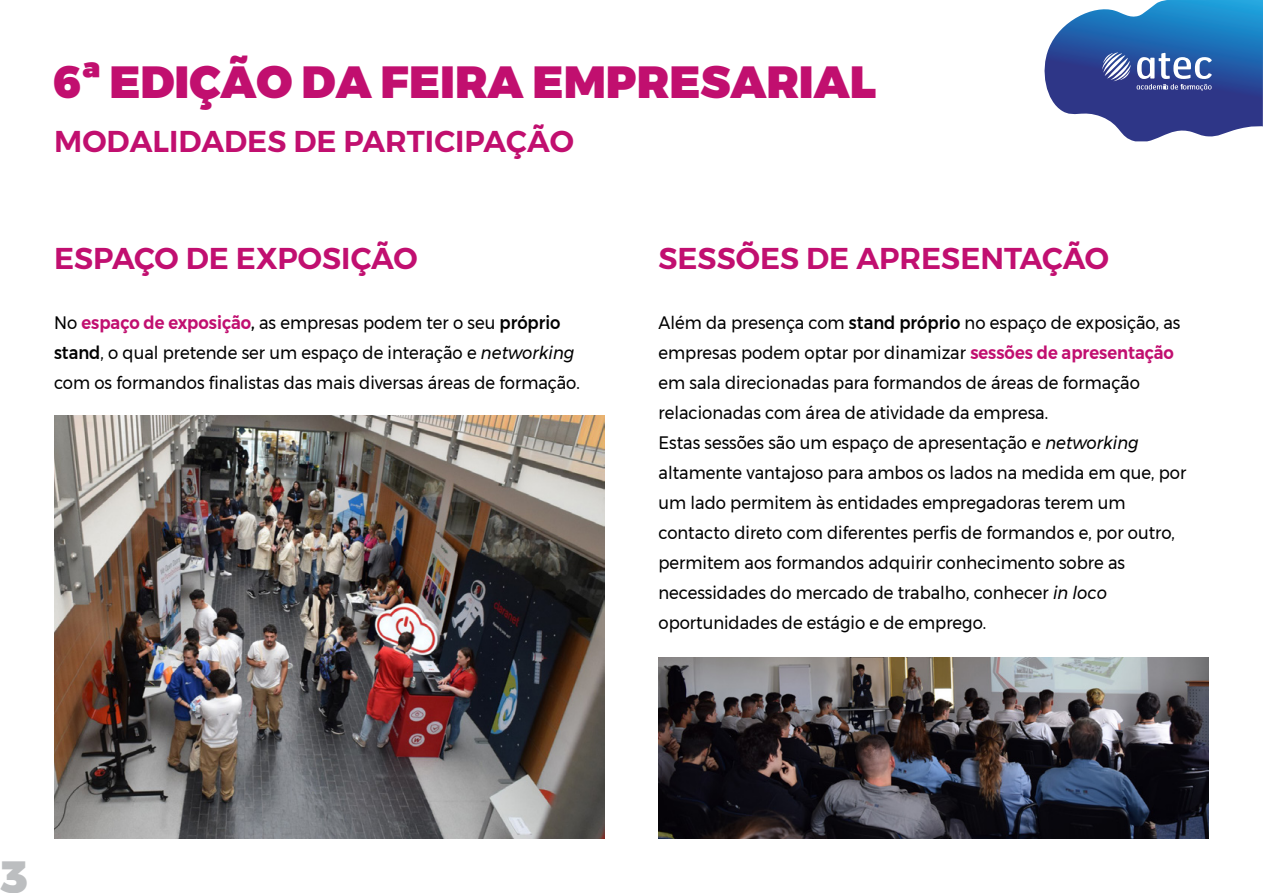
<style>
.page{position:relative;width:1263px;height:893px;background:#fff}
.page>*{position:absolute;margin:0;border:0;box-sizing:border-box;transform-origin:0 0}
.t1{font:900 45px "Montserrat";color:#c10f6f}
.t2{font:900 45px "Montserrat";color:#bcbec0}
.t3{font:600 30px "Montserrat";color:#c10f70}
.t4{font:600 30px "Montserrat";color:#c10f6f}
.t5{font:18px/30px "Montserrat";color:#000;scale:.91 1}
.s1{font-weight:600;color:#c10f70}
.s2{font-weight:500}
.s3{font-style:italic}
</style>
<div class="page">
<img style="left:658px;top:657px;width:551px;height:182px">
<svg style="left:1044px;top:0;width:219px;height:141px"></svg>
<img style="left:54px;top:416px;width:550px;height:423px">
<h1 class="t1" style="left:54px;top:45px;width:823px">6ª EDIÇÃO DA FEIRA EMPRESARIAL</h1>
<h2 class="t4" style="left:54px;top:117px;width:521px">MODALIDADES DE PARTICIPAÇÃO</h2>
<h2 class="t3" style="left:54px;top:235px;width:365px">ESPAÇO DE EXPOSIÇÃO</h2>
<p class="t5" style="left:54px;top:307px;width:579px">No <span class="s1">espaço de exposição</span><span class="s2">,</span> as empresas podem ter o seu <span class="s2">próprio stand</span>, o qual pretende ser um espaço de interação e <span class="s3">networking </span>com os formandos finalistas das mais diversas áreas de formação.</p>
<h2 class="t3" style="left:658px;top:235px;width:452px">SESSÕES DE APRESENTAÇÃO</h2>
<p class="t5" style="left:658px;top:307px;width:582px">Além da presença com <span class="s2">stand próprio</span> no espaço de exposição, as empresas podem optar por dinamizar <span class="s1">sessões de apresentação </span>em sala direcionadas para formandos de áreas de formação relacionadas com área de atividade da empresa.<br>Estas sessões são um espaço de apresentação e <span class="s3">networking </span>altamente vantajoso para ambos os lados na medida em que, por um lado permitem às entidades empregadoras terem um contacto direto com diferentes perfis de formandos e, por outro, permitem aos formandos adquirir conhecimento sobre as necessidades do mercado de trabalho, conhecer <span class="s3">in loco </span>oportunidades de estágio e de emprego.</p>
<h1 class="t2" style="left:0;top:840px;width:29px">3</h1>
</div>
